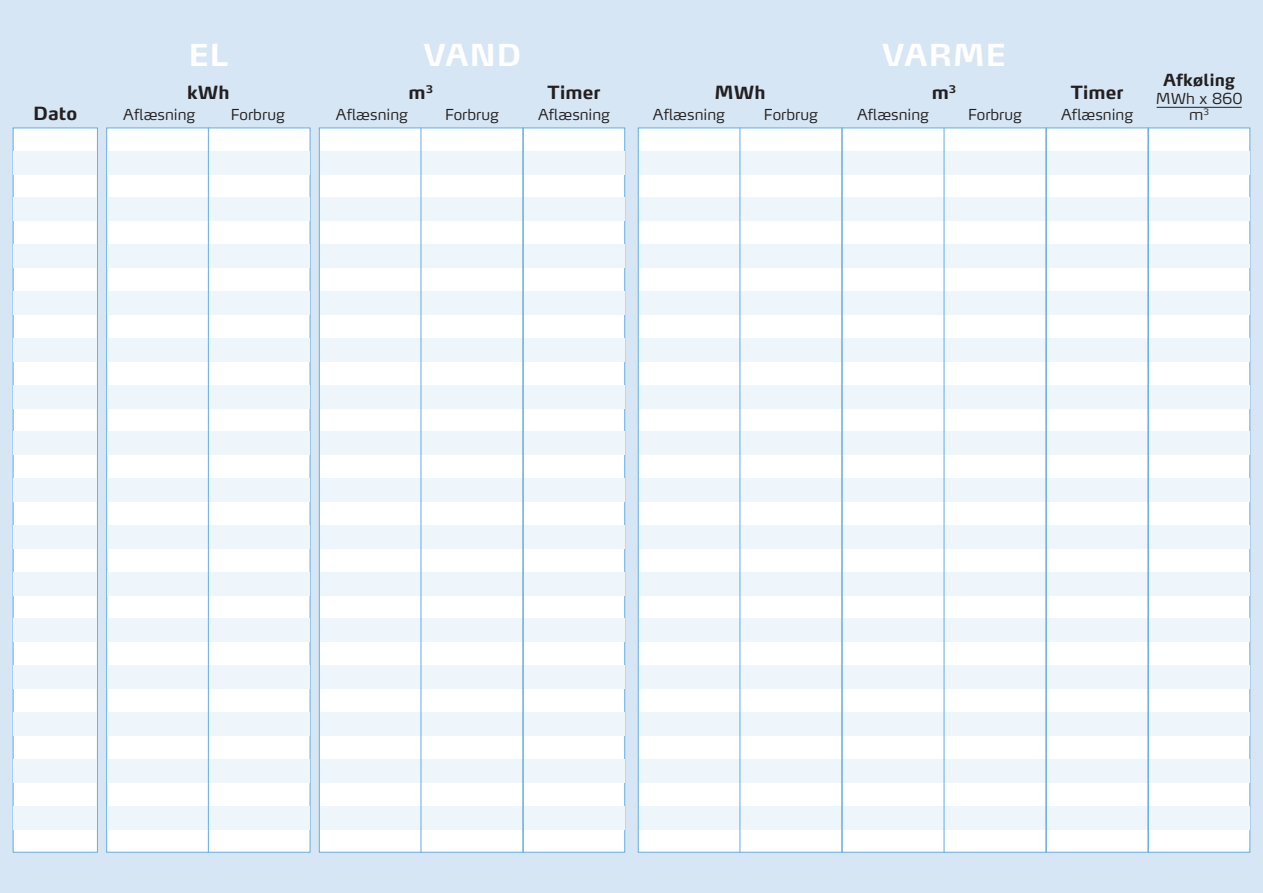
<style>
.page{position:relative;width:1263px;height:893px;background:#d6e6f5}
.page>*{position:absolute;margin:0;border:0;box-sizing:border-box;transform-origin:0 0}
.t1{font:700 30px "Max OT";letter-spacing:.015em;color:#fff}
.t2{font:700 18px "Max OT";color:#231f20}
.t3{font:700 16.5px "Max OT";color:#231f20}
.t4{font:300 15px/15.8px "Max OT";color:#231f20;text-align:center}
</style>
<div class="page">
<div style="left:13px;top:128px;width:85px;height:725px;background:#fff;border:1px solid #65addf"></div>
<div style="left:106px;top:128px;width:204px;height:725px;background:#fff;border:1px solid #65addf"></div>
<div style="left:319px;top:128px;width:306px;height:725px;background:#fff;border:1px solid #65addf"></div>
<div style="left:638px;top:128px;width:612px;height:725px;background:#fff;border:1px solid #65addf"></div>
<hr style="left:1157px;top:107px;width:85px;height:1px;background:#231f20">
<div style="left:14px;top:151px;width:83px;height:23px;background:#eef5fb"></div>
<div style="left:107px;top:151px;width:203px;height:23px;background:#eef5fb"></div>
<div style="left:320px;top:151px;width:304px;height:23px;background:#eef5fb"></div>
<div style="left:639px;top:151px;width:610px;height:23px;background:#eef5fb"></div>
<div style="left:14px;top:198px;width:83px;height:23px;background:#eef5fb"></div>
<div style="left:107px;top:198px;width:203px;height:23px;background:#eef5fb"></div>
<div style="left:320px;top:198px;width:304px;height:23px;background:#eef5fb"></div>
<div style="left:639px;top:198px;width:610px;height:23px;background:#eef5fb"></div>
<div style="left:14px;top:244px;width:83px;height:24px;background:#eef5fb"></div>
<div style="left:107px;top:244px;width:203px;height:24px;background:#eef5fb"></div>
<div style="left:320px;top:244px;width:304px;height:24px;background:#eef5fb"></div>
<div style="left:639px;top:244px;width:610px;height:24px;background:#eef5fb"></div>
<div style="left:14px;top:291px;width:83px;height:24px;background:#eef5fb"></div>
<div style="left:107px;top:291px;width:203px;height:24px;background:#eef5fb"></div>
<div style="left:320px;top:291px;width:304px;height:24px;background:#eef5fb"></div>
<div style="left:639px;top:291px;width:610px;height:24px;background:#eef5fb"></div>
<div style="left:14px;top:338px;width:83px;height:23px;background:#eef5fb"></div>
<div style="left:107px;top:338px;width:203px;height:23px;background:#eef5fb"></div>
<div style="left:320px;top:338px;width:304px;height:23px;background:#eef5fb"></div>
<div style="left:639px;top:338px;width:610px;height:23px;background:#eef5fb"></div>
<div style="left:14px;top:385px;width:83px;height:23px;background:#eef5fb"></div>
<div style="left:107px;top:385px;width:203px;height:23px;background:#eef5fb"></div>
<div style="left:320px;top:385px;width:304px;height:23px;background:#eef5fb"></div>
<div style="left:639px;top:385px;width:610px;height:23px;background:#eef5fb"></div>
<div style="left:14px;top:432px;width:83px;height:23px;background:#eef5fb"></div>
<div style="left:107px;top:432px;width:203px;height:23px;background:#eef5fb"></div>
<div style="left:320px;top:432px;width:304px;height:23px;background:#eef5fb"></div>
<div style="left:639px;top:432px;width:610px;height:23px;background:#eef5fb"></div>
<div style="left:14px;top:478px;width:83px;height:24px;background:#eef5fb"></div>
<div style="left:107px;top:478px;width:203px;height:24px;background:#eef5fb"></div>
<div style="left:320px;top:478px;width:304px;height:24px;background:#eef5fb"></div>
<div style="left:639px;top:478px;width:610px;height:24px;background:#eef5fb"></div>
<div style="left:14px;top:525px;width:83px;height:24px;background:#eef5fb"></div>
<div style="left:107px;top:525px;width:203px;height:24px;background:#eef5fb"></div>
<div style="left:320px;top:525px;width:304px;height:24px;background:#eef5fb"></div>
<div style="left:639px;top:525px;width:610px;height:24px;background:#eef5fb"></div>
<div style="left:14px;top:572px;width:83px;height:23px;background:#eef5fb"></div>
<div style="left:107px;top:572px;width:203px;height:23px;background:#eef5fb"></div>
<div style="left:320px;top:572px;width:304px;height:23px;background:#eef5fb"></div>
<div style="left:639px;top:572px;width:610px;height:23px;background:#eef5fb"></div>
<div style="left:14px;top:619px;width:83px;height:23px;background:#eef5fb"></div>
<div style="left:107px;top:619px;width:203px;height:23px;background:#eef5fb"></div>
<div style="left:320px;top:619px;width:304px;height:23px;background:#eef5fb"></div>
<div style="left:639px;top:619px;width:610px;height:23px;background:#eef5fb"></div>
<div style="left:14px;top:665px;width:83px;height:24px;background:#eef5fb"></div>
<div style="left:107px;top:665px;width:203px;height:24px;background:#eef5fb"></div>
<div style="left:320px;top:665px;width:304px;height:24px;background:#eef5fb"></div>
<div style="left:639px;top:665px;width:610px;height:24px;background:#eef5fb"></div>
<div style="left:14px;top:712px;width:83px;height:24px;background:#eef5fb"></div>
<div style="left:107px;top:712px;width:203px;height:24px;background:#eef5fb"></div>
<div style="left:320px;top:712px;width:304px;height:24px;background:#eef5fb"></div>
<div style="left:639px;top:712px;width:610px;height:24px;background:#eef5fb"></div>
<div style="left:14px;top:759px;width:83px;height:23px;background:#eef5fb"></div>
<div style="left:107px;top:759px;width:203px;height:23px;background:#eef5fb"></div>
<div style="left:320px;top:759px;width:304px;height:23px;background:#eef5fb"></div>
<div style="left:639px;top:759px;width:610px;height:23px;background:#eef5fb"></div>
<div style="left:14px;top:806px;width:83px;height:23px;background:#eef5fb"></div>
<div style="left:107px;top:806px;width:203px;height:23px;background:#eef5fb"></div>
<div style="left:320px;top:806px;width:304px;height:23px;background:#eef5fb"></div>
<div style="left:639px;top:806px;width:610px;height:23px;background:#eef5fb"></div>
<hr style="left:1045px;top:128px;width:2px;height:725px;background:#65addf">
<hr style="left:944px;top:128px;width:1px;height:725px;background:#65addf">
<hr style="left:841px;top:128px;width:2px;height:725px;background:#65addf">
<hr style="left:740px;top:128px;width:1px;height:725px;background:#65addf">
<hr style="left:1147px;top:128px;width:2px;height:725px;background:#65addf">
<hr style="left:208px;top:128px;width:1px;height:725px;background:#65addf">
<hr style="left:421px;top:128px;width:1px;height:725px;background:#65addf">
<hr style="left:522px;top:128px;width:2px;height:725px;background:#65addf">
<p class="t2" style="left:33px;top:102px;width:46px">Dato</p>
<h1 class="t1" style="left:188px;top:35px;width:41px">EL</h1>
<h1 class="t1" style="left:423px;top:35px;width:100px">VAND</h1>
<h1 class="t1" style="left:882px;top:35px;width:126px">VARME</h1>
<p class="t2" style="left:187px;top:81px;width:44px">kWh</p>
<p class="t4" style="left:123px;top:108px;width:73px">Aflæsning</p>
<p class="t4" style="left:231px;top:108px;width:55px">Forbrug</p>
<p class="t2" style="left:409px;top:81px;width:26px">m<sup>3</sup></p>
<p class="t4" style="left:336px;top:108px;width:73px">Aflæsning</p>
<p class="t4" style="left:445px;top:108px;width:55px">Forbrug</p>
<p class="t2" style="left:548px;top:81px;width:54px">Timer</p>
<p class="t4" style="left:538px;top:108px;width:73px">Aflæsning</p>
<p class="t2" style="left:714px;top:81px;width:52px">MWh</p>
<p class="t2" style="left:932px;top:81px;width:26px">m<sup>3</sup></p>
<p class="t2" style="left:1071px;top:81px;width:54px">Timer</p>
<p class="t4" style="left:653px;top:108px;width:73px">Aflæsning</p>
<p class="t4" style="left:764px;top:108px;width:55px">Forbrug</p>
<p class="t4" style="left:857px;top:108px;width:73px">Aflæsning</p>
<p class="t4" style="left:968px;top:108px;width:55px">Forbrug</p>
<p class="t4" style="left:1061px;top:108px;width:73px">Aflæsning</p>
<p class="t3" style="left:1163px;top:69px;width:74px">Afkøling</p>
<p class="t4" style="left:1156px;top:92px;width:88px">MWh x 860 m<sup>3</sup></p>
</div>
